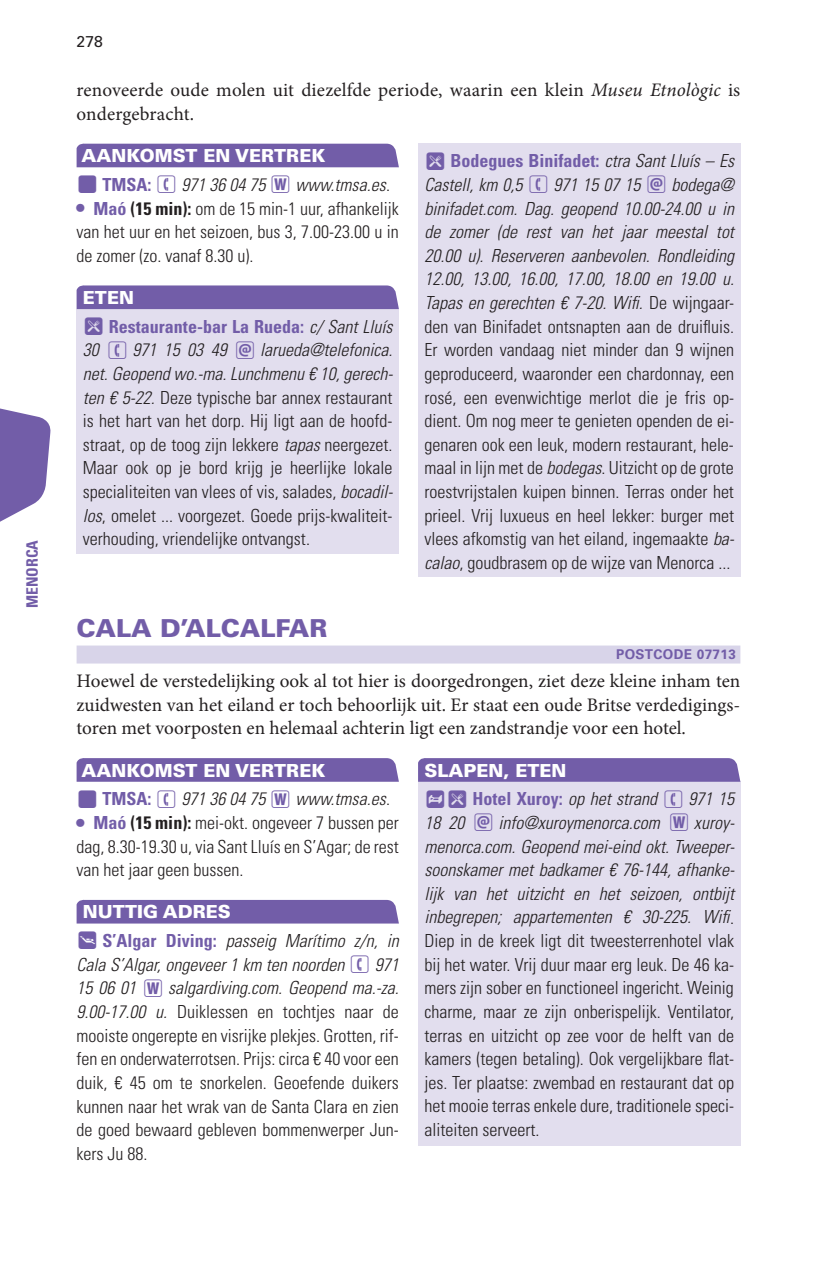
<style>
.page{position:relative;width:817px;height:1276px;background:#fff}
.page>*{position:absolute;margin:0;border:0;box-sizing:border-box;transform-origin:0 0}
.t1{font:900 24.75px "Univers LT Std";color:#725da8}
.t2{font:19.12px/23.6px "Minion Pro";letter-spacing:.005em;color:#231f20}
.t3{font:300 condensed 18px/23.6px "Univers LT Std";color:#231f20;text-align:justify}
.t4{font:italic 300 condensed 18px/23.6px "Univers LT Std";color:#231f20}
.t5{font:700 condensed 18px/28.8px "Univers LT Std";color:#725da8}
.t6{font:900 18px "Univers LT Std";color:#fff}
.t7{font:700 condensed 15.75px "Univers LT Std";color:#725da8}
.t8{font:15.75px "Univers LT Std";color:#231f20}
.t9{font:700 13.5px "Univers LT Std";letter-spacing:.03em;color:#725da8}
.t10{font:300 condensed 2.25px "Univers LT Std";color:#fff}
.s1{font-style:italic}
.s2{color:#725da8}
.s3{font-style:normal}
.s4{font-weight:700;font-stretch:normal;font-size:22.5px;color:#725da8}
.s5{font-weight:700;color:#725da8}
.s6{font-weight:700}
.s7{font-weight:900;font-stretch:normal;color:#fff}
.s8{font-weight:300;font-style:italic;color:#231f20}
.s9{font-weight:700;font-style:normal;color:#725da8}
.s10{font-weight:900;font-style:normal;font-stretch:normal;color:#fff}
</style>
<div class="page">
<svg style="left:0;top:408px;width:51px;height:114px"></svg>
<div style="left:77px;top:309px;width:322px;height:244px;background:#e2deee"></div>
<div style="left:418px;top:144px;width:322px;height:433px;background:#e2deee"></div>
<div style="left:418px;top:781px;width:322px;height:364px;background:#e2deee"></div>
<div style="left:77px;top:143px;width:322px;height:24px;background:#725da8"></div>
<div style="left:77px;top:285px;width:322px;height:24px;background:#725da8"></div>
<div style="left:77px;top:645px;width:663px;height:18px;background:#d8d4e9"></div>
<svg style="left:77px;top:758px;width:322px;height:24px;background:#7560aa"></svg>
<div style="left:77px;top:899px;width:322px;height:24px;background:#725da8"></div>
<svg style="left:418px;top:758px;width:322px;height:24px;background:#7560a9"></svg>
<p class="t7" style="left:23px;top:608px;width:69px;rotate:-90deg">mENOrca</p>
<p class="t8" style="left:77px;top:32px;width:28px">278</p>
<p class="t2" style="left:77px;top:79px;width:665px">renoveerde oude molen uit diezelfde periode, waarin een klein <span class="s1">Museu Etnològic</span> is ondergebracht.</p>
<p class="t6" style="left:82px;top:144px;width:245px">AANKOMST EN VERTREK</p>
<p class="t5" style="left:102px;top:170px;width:50px">TMSA:</p>
<p class="t4" style="left:181px;top:173px;width:210px">971 36 04 75 <span class="s2">□</span> www.tmsa.es<span class="s3">.</span></p>
<p class="t10" style="left:385px;top:189px;width:2px">`</p>
<p class="t3" style="left:77px;top:196px;width:324px"><span class="s4">•</span> <span class="s5">Maó</span> <span class="s6">(15 min):</span> om de 15 min-1 uur, afhankelijk van het uur en het seizoen, bus 3, 7.00-23.00 u in de zomer (zo. vanaf 8.30 u).</p>
<p class="t5" style="left:109px;top:283px;width:285px;text-indent:-26px"><span class="s7">ETEN<br></span>Restaurante-bar La Rueda: <span class="s8">c/ Sant Lluís</span></p>
<p class="t4" style="left:83px;top:338px;width:17px">30</p>
<p class="t4" style="left:132px;top:338px;width:96px">971 15 03 49</p>
<p class="t4" style="left:424px;top:149px;width:311px;text-indent:26px"><span class="s9">Bodegues Binifadet:</span> ctra Sant Lluís – Es<br>Castell, km 0,5</p>
<p class="t3" style="left:424px;top:173px;width:311px;text-indent:247px"><span class="s1">bodega@ binifadet.com. Dag. geopend 10.00-24.00 u in de zomer (de rest van het jaar meestal tot 20.00 u). Reserveren aanbevolen. Rondleiding 12.00, 13.00, 16.00, 17.00, 18.00 en 19.00 u.<br>Tapas en gerechten € 7-20. Wifi.</span> De wijngaar&shy;den van Binifadet ontsnapten aan de druifluis.<br>Er worden vandaag niet minder dan 9 wijnen geproduceerd, waaronder een chardonnay, een rosé, een evenwichtige merlot die je fris op&shy;dient. Om nog meer te genieten openden de ei&shy;genaren ook een leuk, modern restaurant, hele&shy;maal in lijn met de <span class="s1">bodegas</span>. Uitzicht op de grote roestvrijstalen kuipen binnen. Terras onder het prieel. Vrij luxueus en heel lekker: burger met vlees afkomstig van het eiland, ingemaakte <span class="s1">ba&shy;calao</span>, goudbrasem op de wijze van Menorca ...</p>
<p class="t4" style="left:553px;top:173px;width:88px">971 15 07 15</p>
<p class="t3" style="left:83px;top:338px;width:311px;text-indent:177px"><span class="s1">larueda@telefonica. net. Geopend wo.-ma. Lunchmenu € 10, gerech&shy;ten € 5-22.</span> Deze typische bar annex restaurant is het hart van het dorp. Hij ligt aan de hoofd&shy;straat, op de toog zijn lekkere <span class="s1">tapas</span> neergezet.<br>Maar ook op je bord krijg je heerlijke lokale specialiteiten van vlees of vis, salades, <span class="s1">bocadil&shy;los</span>, omelet ... voorgezet. Goede prijs-kwaliteit&shy;verhouding, vriendelijke ontvangst.</p>
<h1 class="t1" style="left:77px;top:612px;width:252px">CALA D’ALCALFAR</h1>
<p class="t9" style="left:616px;top:647px;width:121px">POSTCODE 07713</p>
<p class="t2" style="left:77px;top:669px;width:665px;text-align:justify">Hoewel de verstedelijking ook al tot hier is doorgedrongen, ziet deze kleine inham ten zuidwesten van het eiland er toch behoorlijk uit. Er staat een oude Britse verdedigings&shy;toren met voorposten en helemaal achterin ligt een zandstrandje voor een hotel.</p>
<p class="t6" style="left:82px;top:759px;width:245px">AANKOMST EN VERTREK</p>
<p class="t5" style="left:102px;top:784px;width:50px">TMSA:</p>
<p class="t4" style="left:181px;top:787px;width:210px">971 36 04 75 <span class="s2">□</span> www.tmsa.es<span class="s3">.</span></p>
<p class="t10" style="left:385px;top:803px;width:2px">`</p>
<p class="t3" style="left:77px;top:811px;width:324px"><span class="s4">•</span> <span class="s5">Maó</span> <span class="s6">(15 min):</span> mei-okt. ongeveer 7 bussen per dag, 8.30-19.30 u, via Sant Lluís en S’Agar; de rest van het jaar geen bussen.</p>
<p class="t4" style="left:103px;top:898px;width:298px;line-height:28.8px;text-indent:-20px"><span class="s10">NUTTIG ADRES<br></span><span class="s9">S’Algar Diving:</span> passeig Marítimo z/n, in</p>
<p class="t4" style="left:77px;top:952px;width:269px">Cala S’Algar, ongeveer 1 km ten noorden</p>
<p class="t6" style="left:424px;top:759px;width:143px">SLAPEN, ETEN</p>
<p class="t5" style="left:424px;top:784px;width:234px">★ Hotel Xuroy: <span class="s8">op het strand</span></p>
<p class="t4" style="left:688px;top:787px;width:47px">971 15</p>
<p class="t4" style="left:424px;top:811px;width:42px">18 20</p>
<p class="t4" style="left:424px;top:811px;width:311px;text-align:justify;text-indent:74px">info@xuroymenorca.com <span class="s2">□</span> xuroy&shy;menorca.com. Geopend mei-eind okt. Tweeper&shy;soonskamer met badkamer € 76-144, afhanke&shy;lijk van het uitzicht en het seizoen, ontbijt inbegrepen; appartementen € 30-225. Wifi<span class="s3">.</span></p>
<p class="t10" style="left:729px;top:921px;width:2px">`</p>
<p class="t3" style="left:424px;top:929px;width:311px">Diep in de kreek ligt dit tweesterrenhotel vlak bij het water. Vrij duur maar erg leuk. De 46 ka&shy;mers zijn sober en functioneel ingericht. Weinig charme, maar ze zijn onberispelijk. Ventilator, terras en uitzicht op zee voor de helft van de kamers (tegen betaling). Ook vergelijkbare flat&shy;jes. Ter plaatse: zwembad en restaurant dat op het mooie terras enkele dure, traditionele speci&shy;aliteiten serveert.</p>
<p class="t4" style="left:77px;top:953px;width:324px;text-align:justify;text-indent:298px">971<br>15 06 01 <span class="s2">□</span> salgardiving.com. Geopend ma.-za.<br>9.00-17.00 u.</p>
<p class="t3" style="left:77px;top:1000px;width:324px;text-indent:100px">Duiklessen en tochtjes naar de mooiste ongerepte en visrijke plekjes. Grotten, rif&shy;fen en onderwaterrotsen. Prijs: circa € 40 voor een duik, € 45 om te snorkelen. Geoefende duikers kunnen naar het wrak van de Santa Clara en zien de goed bewaard gebleven bommenwerper Jun&shy;kers Ju 88.</p>
</div>
